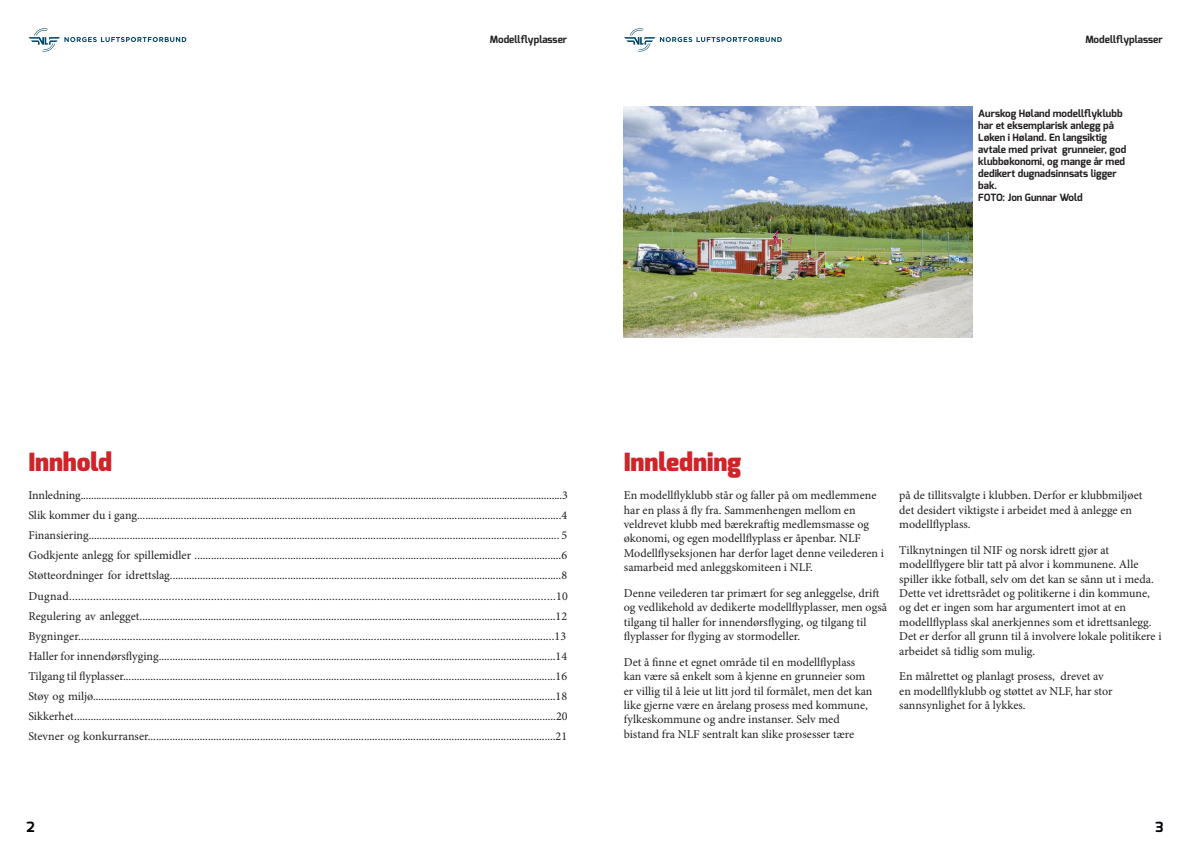
<style>
.page{position:relative;width:1191px;height:842px;background:#fff}
.page>*{position:absolute;margin:0;border:0;box-sizing:border-box;transform-origin:0 0}
.t1{font:900 25px "Exo";color:#d1232a}
.t2{font:700 14px "Exo";color:#010106}
.t3{font:12px/14.4px "Minion Pro";color:#231f20}
.t4{font:700 10px/12px "Exo";color:#231f20}
</style>
<div class="page">
<svg style="left:28px;top:28px;width:158px;height:24px"></svg>
<svg style="left:624px;top:28px;width:158px;height:24px"></svg>
<img style="left:624px;top:107px;width:348px;height:230px">
<p class="t4" style="left:490px;top:33px;width:79px">Modellflyplasser</p>
<p class="t4" style="left:1085px;top:33px;width:79px">Modellflyplasser</p>
<p class="t4" style="left:978px;top:107px;width:150px">Aurskog Høland modellflyklubb har et eksemplarisk anlegg på<br>Løken i Høland. En langsiktig avtale med privat grunneier, god klubbøkonomi, og mange år med dedikert dugnadsinnsats ligger bak.<br>FOTO: Jon Gunnar Wold</p>
<h1 class="t1" style="left:28px;top:446px;width:85px">Innhold</h1>
<p class="t3" style="left:28px;top:485px;width:541px;line-height:20.1px">Innledning........................................................................................................................................................................................3<br>Slik kommer du i gang...........................................................................................................................................................4<br>Finansiering............................................................................................................................................................................ 5<br>Godkjente anlegg for spillemidler ......................................................................................................................................6<br>Støtteordninger for idrettslag...............................................................................................................................................8<br>Dugnad.................................................................................................................................................................10<br>Regulering av anlegget........................................................................................................................................................12<br>Bygninger......................................................................................................................................................................13<br>Haller for innendørsflyging.................................................................................................................................................14<br>Tilgang til flyplasser..............................................................................................................................................................16<br>Støy og miljø.........................................................................................................................................................................18<br>Sikkerhet ................................................................................................................................................................................20<br>Stevner og konkurranser.....................................................................................................................................................21</p>
<h1 class="t1" style="left:624px;top:446px;width:119px">Innledning</h1>
<p class="t3" style="left:624px;top:488px;width:262px">En modellflyklubb står og faller på om medlemmene har en plass å fly fra. Sammenhengen mellom en veldrevet klubb med bærekraftig medlemsmasse og økonomi, og egen modellflyplass er åpenbar. NLF Modellflyseksjonen har derfor laget denne veilederen i samarbeid med anleggskomiteen i NLF.</p>
<p class="t3" style="left:624px;top:586px;width:265px">Denne veilederen tar primært for seg anleggelse, drift og vedlikehold av dedikerte modellflyplasser, men også tilgang til haller for innendørsflyging, og tilgang til flyplasser for flyging av stormodeller.</p>
<p class="t3" style="left:624px;top:655px;width:250px">Det å finne et egnet område til en modellflyplass kan være så enkelt som å kjenne en grunneier som er villig til å leie ut litt jord til formålet, men det kan like gjerne være en årelang prosess med kommune, fylkeskommune og andre instanser. Selv med bistand fra NLF sentralt kan slike prosesser tære</p>
<p class="t3" style="left:899px;top:488px;width:245px">på de tillitsvalgte i klubben. Derfor er klubbmiljøet det desidert viktigste i arbeidet med å anlegge en modellflyplass.</p>
<p class="t3" style="left:899px;top:543px;width:264px">Tilknytningen til NIF og norsk idrett gjør at modellflygere blir tatt på alvor i kommunene. Alle spiller ikke fotball, selv om det kan se sånn ut i meda.<br>Dette vet idrettsrådet og politikerne i din kommune, og det er ingen som har argumentert imot at en modellflyplass skal anerkjennes som et idrettsanlegg.<br>Det er derfor all grunn til å involvere lokale politikere i arbeidet så tidlig som mulig.</p>
<p class="t3" style="left:899px;top:669px;width:215px">En målrettet og planlagt prosess, drevet av en modellflyklubb og støttet av NLF, har stor sannsynlighet for å lykkes.</p>
<p class="t2" style="left:26px;top:818px;width:10px">2</p>
<p class="t2" style="left:1155px;top:818px;width:10px">3</p>
</div>
